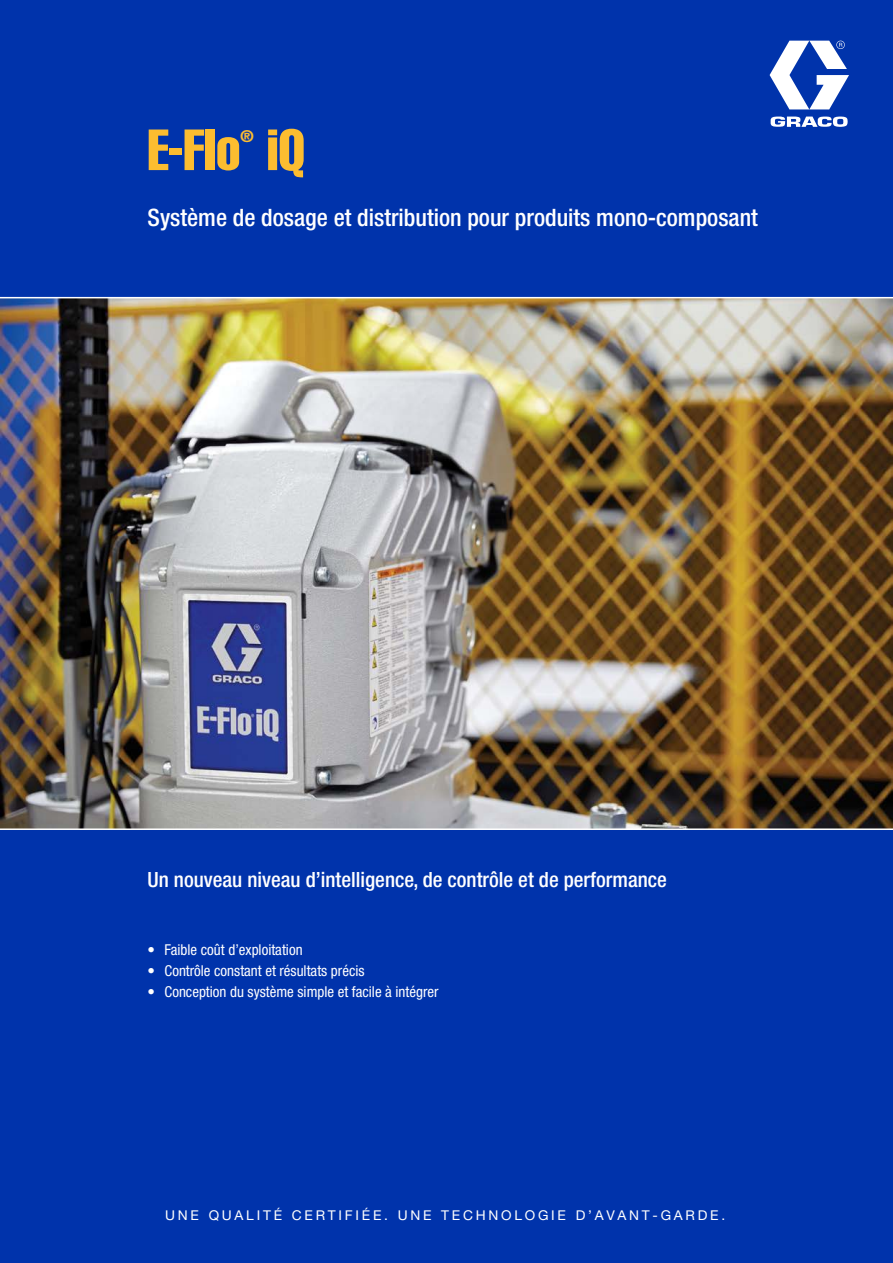
<style>
.page{position:relative;width:893px;height:1263px;background:#0033ab}
.page>*{position:absolute;margin:0;border:0;box-sizing:border-box;transform-origin:0 0}
.t1{font:57px "Helvetica LT Std Comp";color:#fcbd30}
.t2{font:500 condensed 24px "Helvetica Neue LT Std";color:#fff}
.t3{font:500 condensed 21px "Helvetica Neue LT Std";color:#fff}
.t4{font:16.5px "Helvetica LT Std Comp";color:#fcbd30}
.t5{font:condensed 15px "Helvetica Neue LT Std";color:#fff}
.t6{font:13.5px "Helvetica Neue LT Std";letter-spacing:.2em;color:#fff}
</style>
<div class="page">
<img style="left:0;top:298px;width:893px;height:530px">
<hr style="left:0;top:297px;width:893px;height:1px;background:#fff">
<hr style="left:0;top:828px;width:893px;height:2px;background:#fff">
<svg style="left:770px;top:41px;width:79px;height:68px"></svg>
<svg style="left:771px;top:116px;width:77px;height:11px"></svg>
<h1 class="t1" style="left:148px;top:114px;width:94px">E-Flo</h1>
<p class="t4" style="left:240px;top:125px;width:15px">®</p>
<h1 class="t1" style="left:267px;top:114px;width:40px">iQ</h1>
<h2 class="t2" style="left:148px;top:203px;width:612px">Système de dosage et distribution pour produits mono-composant</h2>
<h3 class="t3" style="left:148px;top:867px;width:521px">Un nouveau niveau d’intelligence, de contrôle et de performance</h3>
<p class="t5" style="left:148px;top:941px;width:157px">• Faible coût d’exploitation</p>
<p class="t5" style="left:148px;top:962px;width:219px">• Contrôle constant et résultats précis</p>
<p class="t5" style="left:148px;top:983px;width:292px">• Conception du système simple et facile à intégrer</p>
<p class="t6" style="left:165px;top:1207px;width:562px">UNE QUALITÉ CERTIFIÉE. UNE TECHNOLOGIE D’AVANT-GARDE.</p>
</div>
